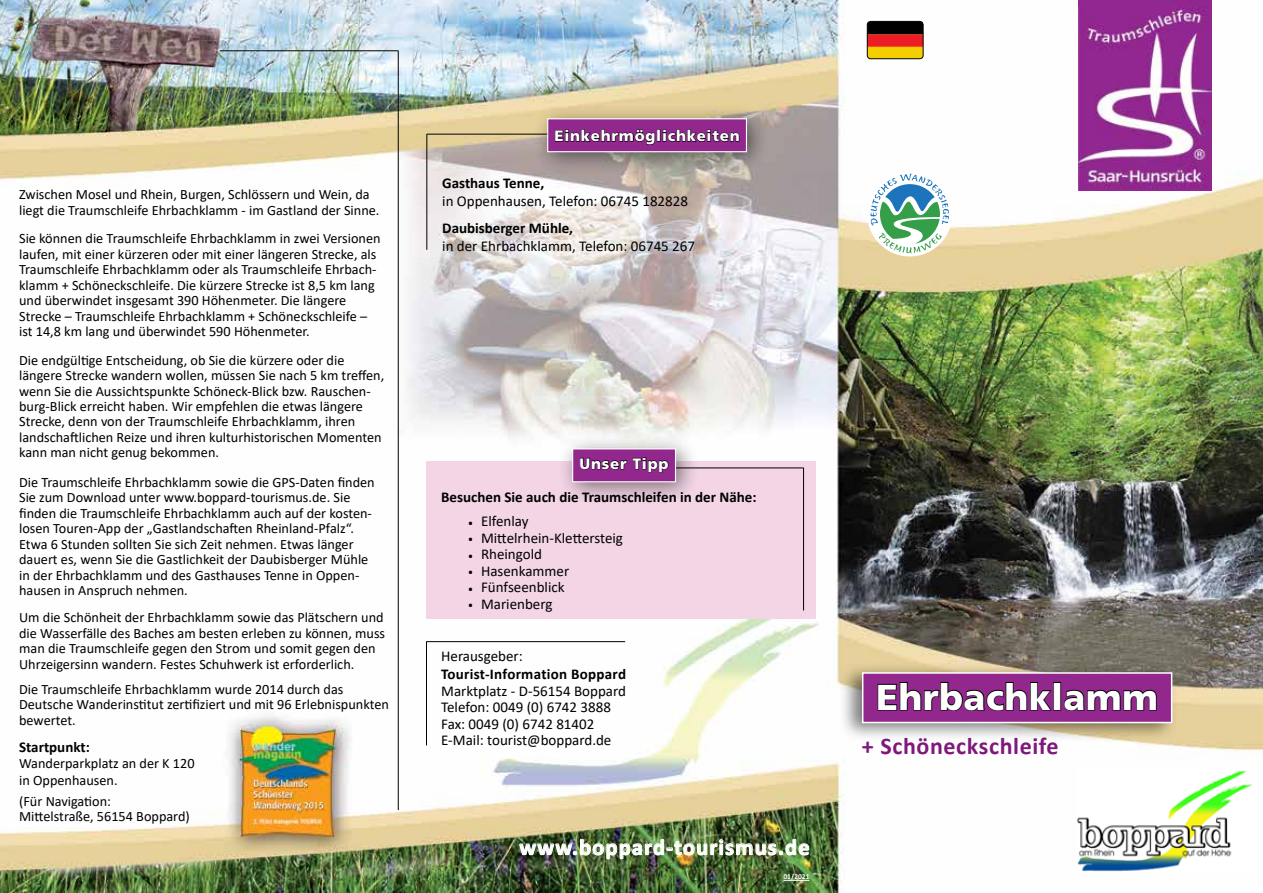
<style>
.page{position:relative;width:1263px;height:893px;background:#fff}
.page>*{position:absolute;margin:0;border:0;box-sizing:border-box;transform-origin:0 0}
.t1{font:900 36px "Frutiger LT Std";letter-spacing:.01em;color:#fff}
.t2{font:700 24px "Calibri";letter-spacing:.025em;color:#7e187b}
.t3{font:700 22.5px "Calibri";letter-spacing:.05em;color:#fff}
.t4{font:15px/16.5px "Calibri";color:#000}
.t5{font:700 15px/24px "Calibri";color:#000}
.t6{font:900 15px "Frutiger LT Std";letter-spacing:.05em;color:#fff}
.t7{font:700 15px "Calibri";letter-spacing:.02em;color:#000}
.t8{font:14.25px/15.5px "Calibri";color:#000}
.t9{font:700 7.5px "Calibri";color:#fff}
.s1{font-weight:400;font-size:30px}
.s2{font-weight:400}
.s3{font-size:30px}
</style>
<div class="page">
<img style="left:0;top:0;width:1263px;height:893px">
<div style="left:426px;top:461px;width:390px;height:158px;background:#f3d5e6"></div>
<hr style="left:673px;top:468px;width:130px;height:1px;background:#000">
<hr style="left:803px;top:468px;width:1px;height:142px;background:#000">
<div style="left:558px;top:434px;width:141px;height:71px;background:#000;opacity:.5"></div>
<div style="left:573px;top:449px;width:102px;height:33px;background:#92278e"></div>
<svg style="left:580px;top:458px;width:89px;height:15px"></svg>
<div style="left:572px;top:448px;width:104px;height:34px;border:1px solid #fff"></div>
<div style="left:533px;top:104px;width:237px;height:71px;background:#000;opacity:.5"></div>
<div style="left:548px;top:119px;width:198px;height:33px;background:#92278e"></div>
<svg style="left:555px;top:129px;width:185px;height:16px"></svg>
<div style="left:547px;top:118px;width:200px;height:34px;border:1px solid #fff"></div>
<img style="left:519px;top:839px;width:290px;height:20px">
<hr style="left:220px;top:51px;width:178px;height:1px;background:#000">
<hr style="left:398px;top:51px;width:1px;height:759px;background:#000">
<hr style="left:427px;top:134px;width:120px;height:1px;background:#000">
<hr style="left:427px;top:134px;width:1px;height:116px;background:#000">
<img style="left:1077px;top:770px;width:175px;height:104px">
<div style="left:839px;top:662px;width:339px;height:79px;background:#000;opacity:.51"></div>
<div style="left:863px;top:673px;width:309px;height:49px;background:#92278e"></div>
<svg style="left:877px;top:682px;width:175px;height:29px"></svg>
<div style="left:1053px;top:682px;width:8px;height:28px;border:2px solid #000"></div>
<svg style="left:1063px;top:689px;width:94px;height:22px"></svg>
<div style="left:862px;top:672px;width:310px;height:51px;border:2px solid #fff"></div>
<img style="left:1078px;top:0;width:134px;height:190px">
<hr style="left:426px;top:641px;width:199px;height:1px;background:#000">
<hr style="left:426px;top:641px;width:1px;height:104px;background:#000">
<div style="left:867px;top:171px;width:85px;height:85px;background:#fff;border-radius:50%"></div>
<svg style="left:870px;top:174px;width:79px;height:79px"></svg>
<svg style="left:783px;top:880px;width:26px;height:1px"></svg>
<img style="left:867px;top:21px;width:56px;height:38px">
<div style="left:867px;top:21px;width:56px;height:38px;border:1px solid #000;border-radius:3px"></div>
<p class="t8" style="left:19px;top:187px;width:362px">Zwischen Mosel und Rhein, Burgen, Schlössern und Wein, da liegt die Traumschleife Ehrbachklamm - im Gastland der Sinne.</p>
<p class="t8" style="left:19px;top:231px;width:363px">Sie können die Traumschleife Ehrbachklamm in zwei Versionen laufen, mit einer kürzeren oder mit einer längeren Strecke, als Traumschleife Ehrbachklamm oder als Traumschleife Ehrbach&shy;klamm + Schöneckschleife. Die kürzere Strecke ist 8,5 km lang und überwindet insgesamt 390 Höhenmeter. Die längere Strecke – Traumschleife Ehrbachklamm + Schöneckschleife – ist 14,8 km lang und überwindet 590 Höhenmeter.</p>
<p class="t8" style="left:19px;top:352px;width:367px">Die endgültige Entscheidung, ob Sie die kürzere oder die längere Strecke wandern wollen, müssen Sie nach 5 km treffen, wenn Sie die Aussichtspunkte Schöneck-Blick bzw. Rauschen&shy;burg-Blick erreicht haben. Wir empfehlen die etwas längere Strecke, denn von der Traumschleife Ehrbachklamm, ihren landschaftlichen Reize und ihren kulturhistorischen Momenten kann man nicht genug bekommen.</p>
<p class="t8" style="left:19px;top:474px;width:357px">Die Traumschleife Ehrbachklamm sowie die GPS-Daten finden Sie zum Download unter www.boppard-tourismus.de. Sie finden die Traumschleife Ehrbachklamm auch auf der kosten&shy;losen Touren-App der „Gastlandschaften Rheinland-Pfalz“.<br>Etwa 6 Stunden sollten Sie sich Zeit nehmen. Etwas länger dauert es, wenn Sie die Gastlichkeit der Daubisberger Mühle in der Ehrbachklamm und des Gasthauses Tenne in Oppen&shy;hausen in Anspruch nehmen.</p>
<p class="t8" style="left:19px;top:609px;width:368px">Um die Schönheit der Ehrbachklamm sowie das Plätschern und die Wasserfälle des Baches am besten erleben zu können, muss man die Traumschleife gegen den Strom und somit gegen den Uhrzeigersinn wandern. Festes Schuhwerk ist erforderlich.</p>
<p class="t8" style="left:19px;top:681px;width:371px">Die Traumschleife Ehrbachklamm wurde 2014 durch das<br>Deutsche Wanderinstitut zertifiziert und mit 96 Erlebnispunkten bewertet.</p>
<p class="t5" style="left:19px;top:735px;width:72px">Startpunkt:</p>
<p class="t8" style="left:19px;top:755px;width:177px;line-height:16.5px">Wanderparkplatz an der K 120 in Oppenhausen.</p>
<p class="t8" style="left:19px;top:793px;width:172px">(Für Navigation:<br>Mittelstraße, 56154 Boppard)</p>
<p class="t6" style="left:554px;top:127px;width:187px">Einkehrmöglichkeiten</p>
<p class="t5" style="left:442px;top:171px;width:104px">Gasthaus Tenne,</p>
<p class="t4" style="left:442px;top:192px;width:247px">in Oppenhausen, Telefon: 06745 182828</p>
<p class="t5" style="left:442px;top:216px;width:132px">Daubisberger Mühle,</p>
<p class="t4" style="left:442px;top:237px;width:254px">in der Ehrbachklamm, Telefon: 06745 267</p>
<p class="t6" style="left:580px;top:454px;width:90px">Unser Tipp</p>
<p class="t5" style="left:467px;top:485px;width:291px;text-indent:-26px">Besuchen Sie auch die Traumschleifen in der Nähe: <span class="s1">.</span> <span class="s2">Elfenlay</span></p>
<p class="t4" style="left:467px;top:529px;width:158px"><span class="s3">.</span> Mittelrhein-Klettersteig <span class="s3">.</span> Rheingold<br><span class="s3">.</span> Hasenkammer<br><span class="s3">.</span> Fünfseenblick<br><span class="s3">.</span> Marienberg</p>
<p class="t4" style="left:441px;top:648px;width:83px">Herausgeber:</p>
<p class="t7" style="left:441px;top:664px;width:186px">Tourist-Information Boppard</p>
<p class="t4" style="left:441px;top:682px;width:186px">Marktplatz - D-56154 Boppard<br>Telefon: 0049 (0) 6742 3888<br>Fax: 0049 (0) 6742 81402<br>E-Mail: tourist@boppard.de</p>
<h3 class="t3" style="left:519px;top:831px;width:292px">www.boppard-tourismus.de</h3>
<p class="t9" style="left:783px;top:872px;width:28px">01/2021</p>
<h1 class="t1" style="left:876px;top:675px;width:284px">Ehrbachklamm</h1>
<h2 class="t2" style="left:862px;top:729px;width:198px">+ Schöneckschleife</h2>
</div>
